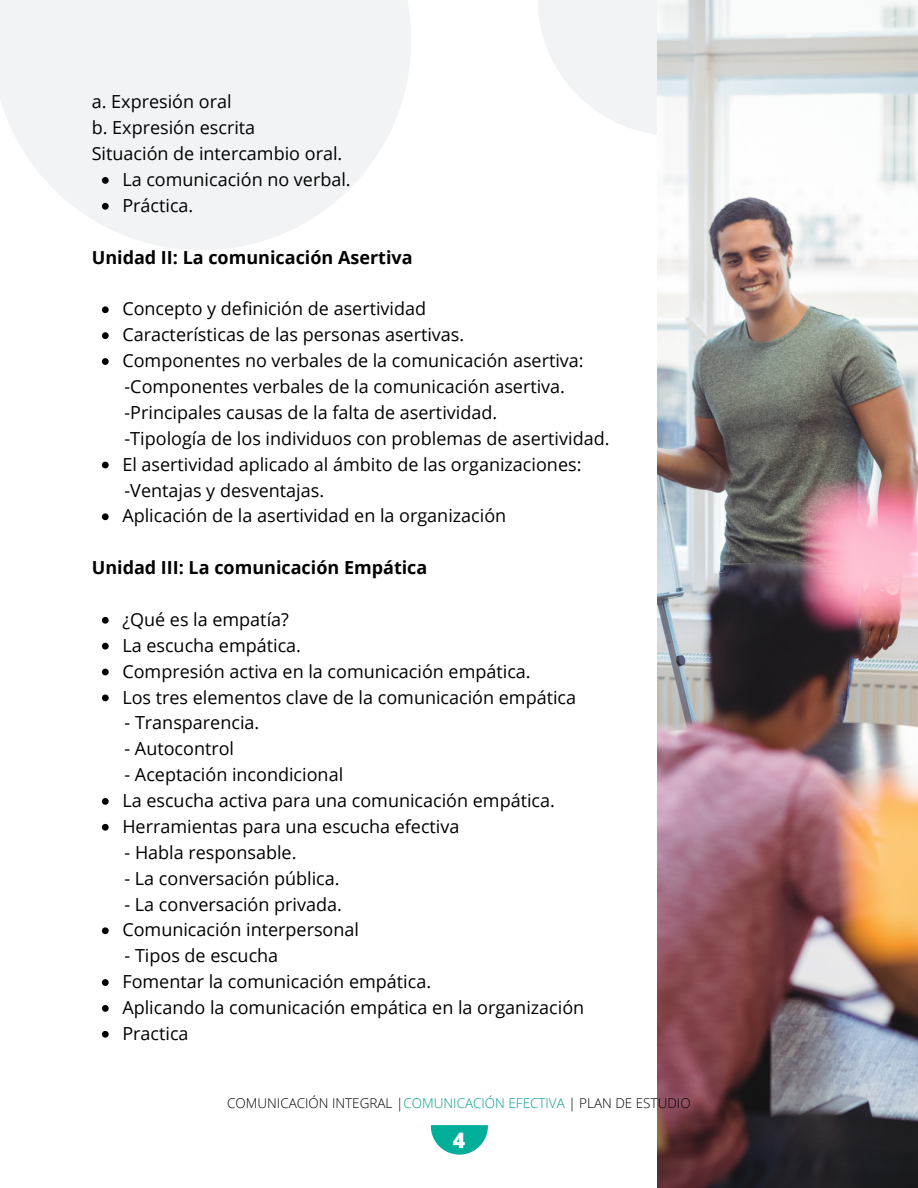
<style>
.page{position:relative;width:918px;height:1188px;background:#fff}
.page>*{position:absolute;margin:0;border:0;box-sizing:border-box;transform-origin:0 0}
.t1{font:800 21.3px "Open Sans";color:#fff}
.t2{font:18px "Open Sans";color:#000}
.t3{font:700 18px "Open Sans";color:#000}
.t4{font:300 13.5px "Open Sans";color:#000}
.s1{color:#009d92}
</style>
<div class="page">
<div style="left:538px;top:0;width:274px;height:136px;background:linear-gradient(to bottom,#f0f1f2,#fafbfb)"></div>
<div style="left:0;top:0;width:411px;height:250px;background:linear-gradient(to right,#f4f5f5,#f5f5f6)"></div>
<svg style="left:431px;top:1125px;width:57px;height:30px"></svg>
<img style="left:657px;top:0;width:261px;height:1188px">
<svg style="left:102px;top:177px;width:7px;height:7px"></svg>
<svg style="left:102px;top:203px;width:7px;height:7px"></svg>
<svg style="left:102px;top:306px;width:7px;height:7px"></svg>
<svg style="left:102px;top:332px;width:7px;height:7px"></svg>
<svg style="left:102px;top:358px;width:7px;height:7px"></svg>
<svg style="left:102px;top:462px;width:7px;height:6px"></svg>
<svg style="left:102px;top:513px;width:7px;height:7px"></svg>
<svg style="left:102px;top:617px;width:7px;height:7px"></svg>
<svg style="left:102px;top:643px;width:7px;height:7px"></svg>
<svg style="left:102px;top:669px;width:7px;height:6px"></svg>
<svg style="left:102px;top:695px;width:7px;height:6px"></svg>
<svg style="left:102px;top:798px;width:7px;height:7px"></svg>
<svg style="left:102px;top:824px;width:7px;height:7px"></svg>
<svg style="left:102px;top:927px;width:7px;height:7px"></svg>
<svg style="left:102px;top:979px;width:7px;height:7px"></svg>
<svg style="left:102px;top:1005px;width:7px;height:7px"></svg>
<svg style="left:102px;top:1031px;width:7px;height:7px"></svg>
<p class="t2" style="left:92px;top:89px;width:141px">a. Expresión oral</p>
<p class="t2" style="left:92px;top:115px;width:165px">b. Expresión escrita</p>
<p class="t2" style="left:92px;top:141px;width:252px">Situación de intercambio oral.</p>
<p class="t2" style="left:122px;top:167px;width:230px">La comunicación no verbal.</p>
<p class="t2" style="left:122px;top:193px;width:73px">Práctica.</p>
<p class="t3" style="left:92px;top:244px;width:322px">Unidad II: La comunicación Asertiva</p>
<p class="t2" style="left:122px;top:296px;width:305px">Concepto y definición de asertividad</p>
<p class="t2" style="left:122px;top:322px;width:343px">Características de las personas asertivas.</p>
<p class="t2" style="left:122px;top:348px;width:463px">Componentes no verbales de la comunicación asertiva:</p>
<p class="t2" style="left:125px;top:374px;width:442px">-Componentes verbales de la comunicación asertiva.</p>
<p class="t2" style="left:125px;top:400px;width:374px">-Principales causas de la falta de asertividad.</p>
<p class="t2" style="left:125px;top:426px;width:486px">-Tipología de los individuos con problemas de asertividad.</p>
<p class="t2" style="left:125px;top:477px;width:201px">-Ventajas y desventajas.</p>
<p class="t2" style="left:122px;top:451px;width:461px">El asertividad aplicado al ámbito de las organizaciones:</p>
<p class="t2" style="left:122px;top:503px;width:385px">Aplicación de la asertividad en la organización</p>
<p class="t3" style="left:92px;top:555px;width:337px">Unidad III: La comunicación Empática</p>
<p class="t2" style="left:122px;top:607px;width:168px">¿Qué es la empatía?</p>
<p class="t2" style="left:122px;top:633px;width:180px">La escucha empática.</p>
<p class="t2" style="left:122px;top:658px;width:410px">Compresión activa en la comunicación empática.</p>
<p class="t2" style="left:122px;top:684px;width:455px">Los tres elementos clave de la comunicación empática</p>
<p class="t2" style="left:125px;top:710px;width:136px">- Transparencia.</p>
<p class="t2" style="left:125px;top:736px;width:111px">- Autocontrol</p>
<p class="t2" style="left:125px;top:762px;width:220px">- Aceptación incondicional</p>
<p class="t2" style="left:122px;top:788px;width:434px">La escucha activa para una comunicación empática.</p>
<p class="t2" style="left:122px;top:814px;width:339px">Herramientas para una escucha efectiva</p>
<p class="t2" style="left:125px;top:840px;width:173px">- Habla responsable.</p>
<p class="t2" style="left:125px;top:865px;width:217px">- La conversación pública.</p>
<p class="t2" style="left:125px;top:891px;width:219px">- La conversación privada.</p>
<p class="t2" style="left:125px;top:943px;width:155px">- Tipos de escucha</p>
<p class="t2" style="left:122px;top:917px;width:238px">Comunicación interpersonal</p>
<p class="t2" style="left:122px;top:969px;width:310px">Fomentar la comunicación empática.</p>
<p class="t2" style="left:122px;top:995px;width:463px">Aplicando la comunicación empática en la organización</p>
<p class="t2" style="left:122px;top:1021px;width:68px">Practica</p>
<p class="t4" style="left:227px;top:1094px;width:465px">COMUNICACIÓN INTEGRAL |<span class="s1">COMUNICACIÓN EFECTIVA</span> | PLAN DE ESTUDIO</p>
<p class="t1" style="left:453px;top:1125px;width:14px">4</p>
</div>
